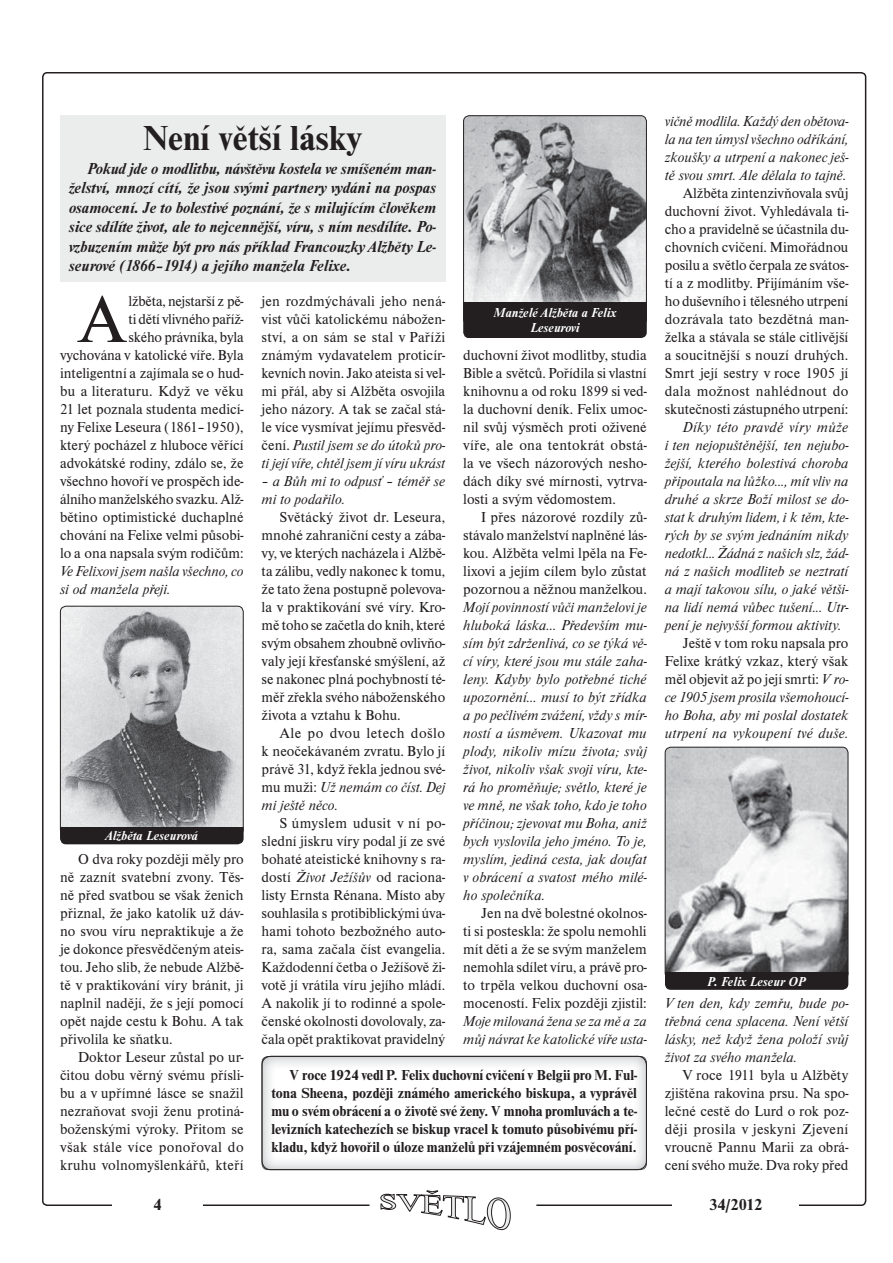
<style>
.page{position:relative;width:893px;height:1263px;background:#fff}
.page>*{position:absolute;margin:0;border:0;box-sizing:border-box;transform-origin:0 0}
.t1{font:69px "Nimbus Rom DEE";color:#231f20}
.t2{font:700 36px "Nimbus Rom DEE";color:#231f20}
.t3{font:italic 700 16.5px/19.5px "Nimbus Rom DEE";color:#231f20;text-align:justify}
.t4{font:700 16.5px "Nimbus Rom DEE";letter-spacing:-.01em;color:#231f20}
.t5{font:15px/18px "Nimbus Rom DEE";color:#231f20;text-align:justify}
.t6{font:italic 15px/18px "Nimbus Rom DEE";color:#231f20;text-align:justify}
.t7{font:700 15px/18px "Nimbus Rom DEE";color:#231f20;text-align:justify}
.t8{font:italic 700 13.5px/15px "Nimbus Rom DEE";color:#fff;text-align:center}
.s1{font-style:italic}
.s2{font-style:normal}
</style>
<div class="page">
<svg style="left:380px;top:1190px;width:131px;height:41px"></svg>
<div style="left:60px;top:115px;width:385px;height:167px;background:#ebecec"></div>
<img style="left:465px;top:116px;width:181px;height:186px">
<div style="left:463px;top:115px;width:183px;height:210px;border:1px solid #231f20;border-radius:6px"></div>
<div style="left:463px;top:302px;width:183px;height:36px;background:#231f20"></div>
<img style="left:666px;top:747px;width:182px;height:225px">
<div style="left:664px;top:747px;width:184px;height:232px;border:1px solid #231f20;border-radius:6px"></div>
<img style="left:60px;top:606px;width:183px;height:229px;border-radius:6px">
<div style="left:60px;top:606px;width:183px;height:229px;border:1px solid #231f20;border-radius:6px"></div>
<div style="left:664px;top:972px;width:184px;height:18px;background:#231f20"></div>
<div style="left:60px;top:827px;width:183px;height:17px;background:#231f20"></div>
<img style="left:261px;top:1056px;width:385px;height:114px">
<div style="left:261px;top:1056px;width:385px;height:114px;border:1px solid #231f20;border-radius:9px"></div>
<h2 class="t2" style="left:143px;top:124px;width:220px">Není větší lásky</h2>
<p class="t3" style="left:69px;top:160px;width:368px;text-indent:18px">Pokud jde o modlitbu, návštěvu kostela ve smíšeném man&shy;želství, mnozí cítí, že jsou svými partnery vydáni na pospas osamocení. Je to bolestivé poznání, že s milujícím člověkem sice sdílíte život, ale to nejcennější, víru, s ním nesdílíte. Po&shy;vzbuzením může být pro nás příklad Francouzky Alžběty Le&shy;seurové (1866–1914) a jejího manžela Felixe.</p>
<h1 class="t1" style="left:78px;top:292px;width:49px">A</h1>
<p class="t5" style="left:60px;top:293px;width:185px;text-align:right">lžběta, nejstarší z pě-<br>ti dětí vlivného paříž-<br>ského právníka, byla<br>vychována v katolické víře. Byla inteligentní a zajímala se o hud&shy;bu a literaturu. Když ve věku<br>21 let poznala studenta medicí&shy;ny Felixe Leseu ra (1861–1950), který pocházel z hluboce věřící advokátské rodiny, zdálo se, že všechno hovoří ve prospěch ide&shy;álního manželského svazku. Alž&shy;bětino optimistické duchaplné chování na Felixe velmi působi&shy;lo a ona napsala svým rodičům:</p>
<p class="t6" style="left:60px;top:563px;width:185px">Ve Felixovi jsem našla všechno, co si od manžela přeji.</p>
<p class="t8" style="left:106px;top:829px;width:94px">Alžběta Leseurová</p>
<p class="t5" style="left:60px;top:851px;width:185px;text-indent:18px">O dva roky později měly pro ně zaznít svatební zvony. Těs&shy;ně před svatbou se však ženich přiznal, že jako katolík už dáv&shy;no svou víru nepraktikuje a že je dokonce přesvědčeným ateis&shy;tou. Jeho slib, že nebude Alžbě&shy;tě v praktikování víry bránit, ji naplnil nadějí, že s její pomocí opět najde cestu k Bohu. A tak přivolila ke sňatku.</p>
<p class="t5" style="left:60px;top:1049px;width:185px;text-indent:18px">Doktor Leseur zůstal po ur&shy;čitou dobu věrný svému přísli&shy;bu a v upřímné lásce se snažil nezraňovat svoji ženu protiná&shy;boženskými výroky. Přitom se však stále více ponořoval do kruhu volnomyšlenkářů, kteří</p>
<p class="t5" style="left:261px;top:293px;width:185px">jen rozdmýchávali jeho nená&shy;vist vůči katolickému nábožen&shy;ství, a on sám se stal v Paříži známým vydavatelem proticír&shy;kevních novin. Jako ateista si vel&shy;mi přál, aby si Alžběta osvojila jeho názory. A tak se začal stá&shy;le více vysmívat jejímu přesvěd&shy;čení. <span class="s1">Pustil jsem se do útoků pro&shy;ti její víře, chtěl jsem jí víru ukrást</span></p>
<p class="t6" style="left:261px;top:473px;width:185px">– a Bůh mi to odpusť – téměř se mi to podařilo.</p>
<p class="t5" style="left:261px;top:509px;width:185px;text-indent:18px">Světácký život dr. Leseura, mnohé zahraniční cesty a zába&shy;vy, ve kterých nacházela i Alžbě&shy;ta zálibu, vedly nakonec k tomu, že tato žena postupně polevova&shy;la v praktikování své víry. Kro&shy;mě toho se začetla do knih, které svým obsahem zhoubně ovlivňo&shy;valy její křesťanské smýšlení, až se nakonec plná pochybností té&shy;měř zřekla svého náboženského života a vztahu k Bohu.</p>
<p class="t5" style="left:261px;top:725px;width:185px;text-indent:18px">Ale po dvou letech došlo k neočekávaném zvratu. Bylo jí právě 31, když řekla jednou své&shy;mu muži: <span class="s1">Už nemám co číst. Dej mi ještě něco.</span></p>
<p class="t5" style="left:261px;top:815px;width:185px;text-indent:18px">S úmyslem udusit v ní po&shy;slední jiskru víry podal jí ze své bohaté ateistické knihovny s ra&shy;dostí <span class="s1">Život Ježíšův</span> od raciona&shy;listy Ernsta Rénana. Místo aby souhlasila s protibiblickými úva&shy;hami tohoto bezbožného auto&shy;ra, sama začala číst evangelia.<br>Každodenní četba o Ježíšově ži&shy;votě jí vrátila víru jejího mládí.<br>A nakolik jí to rodinné a spole&shy;čenské okolnosti dovolovaly, za&shy;čala opět praktikovat pravidelný</p>
<p class="t8" style="left:493px;top:306px;width:124px">Manželé Alžběta a Felix<br>Leseurovi</p>
<p class="t5" style="left:463px;top:347px;width:185px">duchovní život modlitby, studia Bible a světců. Pořídila si vlastní knihovnu a od roku 1899 si ved&shy;la duchovní deník. Felix umoc&shy;nil svůj výsměch proti oživené víře, ale ona tentokrát obstá&shy;la ve všech názorových nesho&shy;dách díky své mírnosti, vytrva&shy;losti a svým vědomostem.</p>
<p class="t5" style="left:463px;top:509px;width:185px;text-indent:18px">I přes názorové rozdíly zů&shy;stávalo manželství naplněné lás&shy;kou. Alžběta velmi lpěla na Fe&shy;lixovi a jejím cílem bylo zůstat pozornou a něžnou manželkou.</p>
<p class="t6" style="left:463px;top:599px;width:185px">Mojí povinností vůči manželovi je hluboká láska... Především mu&shy;sím být zdrženlivá, co se týká vě&shy;cí víry, které jsou mu stále zaha&shy;leny. Kdyby bylo potřebné tiché upozornění... musí to být zřídka a po pečlivém zvážení, vždy s mír&shy;ností a úsměvem. Ukazovat mu plody, nikoliv mízu života; svůj život, nikoliv však svoji víru, kte&shy;rá ho proměňuje; světlo, které je ve mně, ne však toho, kdo je toho příčinou; zjevovat mu Boha, aniž bych vyslovila jeho jméno. To je, myslím, jediná cesta, jak doufat v obrácení a svatost mého milé&shy;ho společníka.</p>
<p class="t5" style="left:463px;top:905px;width:185px;text-indent:18px">Jen na dvě bolestné okolnos&shy;ti si posteskla: že spolu nemohli mít děti a že se svým manželem nemohla sdílet víru, a právě pro&shy;to trpěla velkou duchovní osa&shy;moceností. Felix později zjistil:</p>
<p class="t6" style="left:463px;top:1013px;width:185px">Moje milovaná žena se za mě a za můj návrat ke katolické víře usta-</p>
<p class="t7" style="left:271px;top:1067px;width:367px;text-indent:18px">V roce 1924 vedl P. Felix duchovní cvičení v Belgii pro M. Ful&shy;tona Sheena, později známého amerického biskupa, a vyprávěl mu o svém obrácení a o životě své ženy. V mnoha promluvách a te&shy;levizních katechezích se biskup vracel k tomuto působivému pří&shy;kladu, když hovořil o úloze manželů při vzájemném posvěcování.</p>
<p class="t6" style="left:664px;top:113px;width:185px">vičně modlila. Každý den obětova&shy;la na ten úmysl všechno odříkání, zkoušky a utrpení a nakonec ješ&shy;tě svou smrt. Ale dělala to tajně.</p>
<p class="t5" style="left:664px;top:185px;width:185px;text-indent:18px">Alžběta zintenzivňovala svůj duchovní život. Vyhledávala ti&shy;cho a pravidelně se účastnila du&shy;chovních cvičení. Mimořádnou posilu a světlo čerpala ze svátos&shy;tí a z modlitby. Přijímáním vše&shy;ho duševního i tělesného utrpení dozrávala tato bezdětná man&shy;želka a stávala se stále citlivější a soucitnější s nouzí druhých.<br>Smrt její sestry v roce 1905 jí dala možnost nahlédnout do skutečnosti zástupného utrpení:</p>
<p class="t6" style="left:664px;top:419px;width:185px;text-indent:18px">Díky této pravdě víry může i ten nejopuštěnější, ten nejubo&shy;žejší, kterého bolestivá choroba připoutala na lůžko..., mít vliv na druhé a skrze Boží milost se do&shy;stat k druhým lidem, i k těm, kte&shy;rých by se svým jednáním nikdy nedotkl... Žádná z našich slz, žád&shy;ná z našich modliteb se neztratí a mají takovou sílu, o jaké větši&shy;na lidí nemá vůbec tušení... Utr&shy;pení je nejvyšší formou aktivity.</p>
<p class="t6" style="left:664px;top:635px;width:185px;text-indent:18px"><span class="s2">Ještě v tom roku napsala pro Felixe krátký vzkaz, který však měl objevit až po její smrti:</span> V ro&shy;ce 1905 jsem prosila všemohoucí&shy;ho Boha, aby mi poslal dostatek utrpení na vykoupení tvé duše.</p>
<p class="t8" style="left:707px;top:975px;width:100px">P. Felix Leseur OP</p>
<p class="t6" style="left:664px;top:995px;width:185px">V ten den, kdy zemřu, bude po&shy;třebná cena splacena. Není větší lásky, než když žena položí svůj život za svého manžela.</p>
<p class="t5" style="left:664px;top:1067px;width:185px;text-indent:18px">V roce 1911 byla u Alžběty zjištěna rakovina prsu. Na spo&shy;lečné cestě do Lurd o rok poz&shy;ději prosila v jeskyni Zjevení vroucně Pannu Marii za obrá&shy;cení svého muže. Dva roky před</p>
<p class="t4" style="left:153px;top:1198px;width:10px">4</p>
<p class="t4" style="left:709px;top:1198px;width:55px">34/2012</p>
</div>
